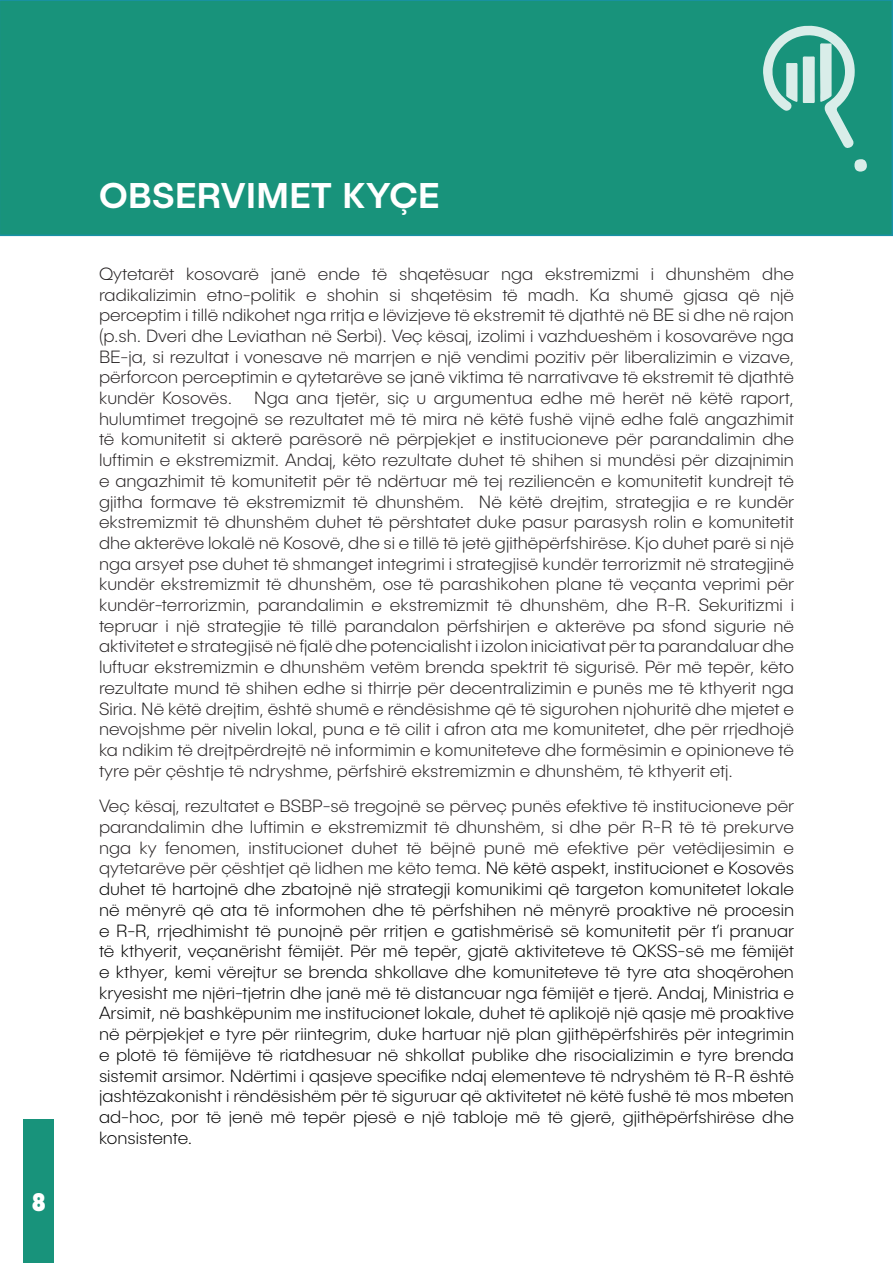
<style>
.page{position:relative;width:893px;height:1263px;background:#fff}
.page>*{position:absolute;margin:0;border:0;box-sizing:border-box;transform-origin:0 0}
.No_Spacing{font:500 36px "Publica Sans";letter-spacing:.01em;color:#fff}
.t1{font:900 25.2px "Publica Sans";color:#fff;scale:.83 1}
.No_Spacing-2{font:200 18px/20.7px "Publica Sans";color:#231f20;text-align:justify}
.Normal__Web{font:200 18px/20.7px "Publica Sans";color:#000;text-align:justify}
.s1{color:#231f20}
</style>
<div class="page">
<div style="left:24px;top:1119px;width:30px;height:144px;background:#18937b"></div>
<div style="left:0;top:0;width:893px;height:236px;background:#18937b"></div>
<svg style="left:763px;top:26px;width:92px;height:123px;background:#5eb3a2"></svg>
<svg style="left:854px;top:159px;width:13px;height:13px"></svg>
<p class="t1" style="left:32px;top:1185px;width:18px">8</p>
<p class="No_Spacing" style="left:99px;top:173px;width:342px">OBSERVIMET KYÇE</p>
<p class="No_Spacing-2" style="left:99px;top:263px;width:696px">Qytetarët kosovarë janë ende të shqetësuar nga ekstremizmi i dhunshëm dhe radikalizimin etno-politik e shohin si shqetësim të madh. Ka shumë gjasa që një perceptim i tillë ndikohet nga rritja e lëvizjeve të ekstremit të djathtë në BE si dhe në rajon (p.sh. Dveri dhe Leviathan në Serbi). Veç kësaj, izolimi i vazhdueshëm i kosovarëve nga BE-ja, si rezultat i vonesave në marrjen e një vendimi pozitiv për liberalizimin e vizave, përforcon perceptimin e qytetarëve se janë viktima të narrativave të ekstremit të djathtë kundër Kosovës. Nga ana tjetër, siç u argumentua edhe më herët në këtë raport, hulumtimet tregojnë se rezultatet më të mira në këtë fushë vijnë edhe falë angazhimit të komunitetit si akterë parësorë në përpjekjet e institucioneve për parandalimin dhe luftimin e ekstremizmit. Andaj, këto rezultate duhet të shihen si mundësi për dizajnimin e angazhimit të komunitetit për të ndërtuar më tej reziliencën e komunitetit kundrejt të gjitha formave të ekstremizmit të dhunshëm. Në këtë drejtim, strategjia e re kundër ekstremizmit të dhunshëm duhet të përshtatet duke pasur parasysh rolin e komunitetit dhe akterëve lokalë në Kosovë, dhe si e tillë të jetë gjithëpërfshirëse. Kjo duhet parë si një nga arsyet pse duhet të shmanget integrimi i strategjisë kundër terrorizmit në strategjinë kundër ekstremizmit të dhunshëm, ose të parashikohen plane të veçanta veprimi për kundër-terrorizmin, parandalimin e ekstremizmit të dhunshëm, dhe R-R. Sekuritizmi i tepruar i një strategjie të tillë parandalon përfshirjen e akterëve pa sfond sigurie në aktivitetet e strategjisë në fjalë dhe potencialisht i izolon iniciativat për ta parandaluar dhe luftuar ekstremizmin e dhunshëm vetëm brenda spektrit të sigurisë. Për më tepër, këto rezultate mund të shihen edhe si thirrje për decentralizimin e punës me të kthyerit nga Siria. Në këtë drejtim, është shumë e rëndësishme që të sigurohen njohuritë dhe mjetet e nevojshme për nivelin lokal, puna e të cilit i afron ata me komunitetet, dhe për rrjedhojë ka ndikim të drejtpërdrejtë në informimin e komuniteteve dhe formësimin e opinioneve të tyre për çështje të ndryshme, përfshirë ekstremizmin e dhunshëm, të kthyerit etj.</p>
<p class="Normal__Web" style="left:99px;top:795px;width:696px"><span class="s1">Veç kësaj, rezultatet e BSBP-së tregojnë se përveç punës efektive të institucioneve për parandalimin dhe luftimin e ekstremizmit të dhunshëm, si dhe për R-R të të prekurve nga ky fenomen, institucionet duhet të bëjnë punë më efektive për vetëdijesimin e qytetarëve për çështjet që lidhen me këto tema.</span> Në këtë aspekt, institucionet e Kosovës duhet të hartojnë dhe zbatojnë një strategji komunikimi që targeton komunitetet lokale në mënyrë që ata të informohen dhe të përfshihen në mënyrë proaktive në procesin e R-R, rrjedhimisht të punojnë për rritjen e gatishmërisë së komunitetit për t’i pranuar të kthyerit, veçanërisht fëmijët. Për më tepër, gjatë aktiviteteve të QKSS-së me fëmijët e kthyer, kemi vërejtur se brenda shkollave dhe komuniteteve të tyre ata shoqërohen kryesisht me njëri-tjetrin dhe janë më të distancuar nga fëmijët e tjerë. Andaj, Ministria e Arsimit, në bashkëpunim me institucionet lokale, duhet të aplikojë një qasje më proaktive në përpjekjet e tyre për riintegrim, duke hartuar një plan gjithëpërfshirës për integrimin e plotë të fëmijëve të riatdhesuar në shkollat publike dhe risocializimin e tyre brenda sistemit arsimor. Ndërtimi i qasjeve specifike ndaj elementeve të ndryshëm të R-R është jashtëzakonisht i rëndësishëm për të siguruar që aktivitetet në këtë fushë të mos mbeten ad-hoc, por të jenë më tepër pjesë e një tabloje më të gjerë, gjithëpërfshirëse dhe konsistente.</p>
</div>
